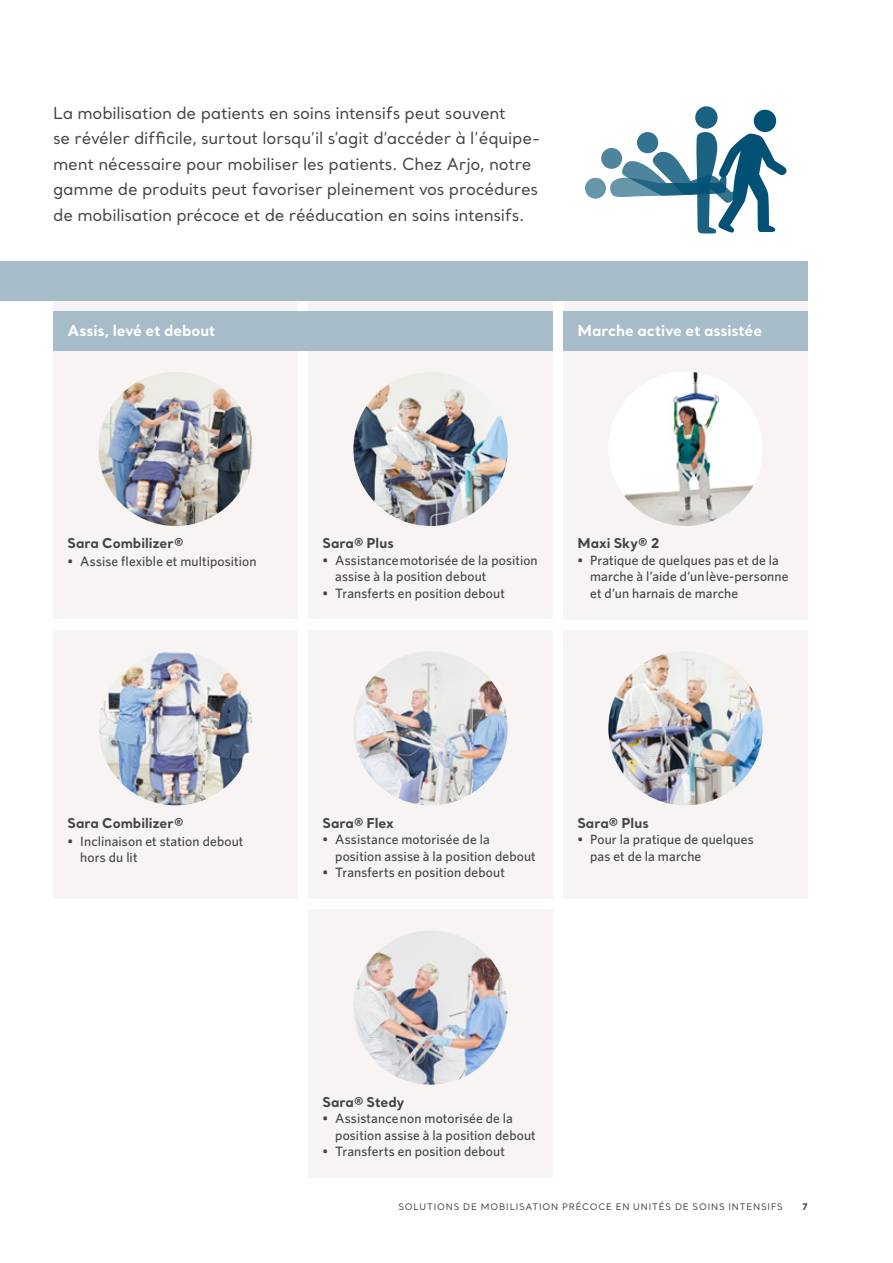
<style>
.page{position:relative;width:893px;height:1263px;background:#fff}
.page>*{position:absolute;margin:0;border:0;box-sizing:border-box;transform-origin:0 0}
.Preamble_Santral_Reg{font:16.5px/25.5px "Santral";letter-spacing:-.015em;color:#434342}
.Sub-heading_body_cop{font:700 15px "Santral";letter-spacing:-.005em;color:#fff}
.t1{font:500 13.5px/16.5px "Whitney";letter-spacing:.01em;color:#434342}
.Optional_sub-heading{font:700 13.5px "Santral";color:#434342}
.t2{font:9px "Santral";letter-spacing:.095em;color:#434342}
.t3{font:700 9px "Santral";color:#434342}
</style>
<div class="page">
<div style="left:308px;top:630px;width:245px;height:268px;background:#f7f4f3"></div>
<div style="left:53px;top:630px;width:245px;height:268px;background:#f7f4f3"></div>
<div style="left:308px;top:909px;width:245px;height:269px;background:#f7f4f3"></div>
<div style="left:563px;top:630px;width:245px;height:268px;background:#f7f4f3"></div>
<div style="left:53px;top:300px;width:245px;height:319px;background:#f7f4f3"></div>
<div style="left:308px;top:300px;width:245px;height:319px;background:#f7f4f3"></div>
<div style="left:563px;top:300px;width:245px;height:319px;background:#f7f4f3"></div>
<img style="left:98px;top:372px;width:155px;height:154px;border-radius:77px">
<img style="left:98px;top:651px;width:155px;height:154px;border-radius:77px">
<img style="left:353px;top:372px;width:155px;height:154px;border-radius:77px">
<img style="left:608px;top:651px;width:155px;height:154px;border-radius:77px">
<img style="left:353px;top:651px;width:155px;height:154px;border-radius:77px">
<img style="left:353px;top:930px;width:155px;height:155px;border-radius:77px">
<div style="left:608px;top:372px;width:155px;height:154px;background:#fff;border-radius:50%"></div>
<img style="left:625px;top:372px;width:129px;height:154px">
<div style="left:754px;top:110px;width:22px;height:22px;background:#025174;border-radius:50%"></div>
<svg style="left:695px;top:106px;width:23px;height:23px"></svg>
<svg style="left:601px;top:148px;width:21px;height:21px"></svg>
<div style="left:585px;top:178px;width:21px;height:21px;background:#6796ab;border-radius:50%"></div>
<svg style="left:610px;top:132px;width:177px;height:102px"></svg>
<div style="left:53px;top:311px;width:500px;height:40px;background:#a7bcc9"></div>
<div style="left:563px;top:311px;width:245px;height:40px;background:#a7bcc9"></div>
<div style="left:0;top:261px;width:808px;height:39px;background:#a7bcc9"></div>
<p class="Preamble_Santral_Reg" style="left:53px;top:100px;width:489px">La mobilisation de patients en soins intensifs peut souvent<br>se révéler difficile, surtout lorsqu’il s’agit d’accéder à l’équipe&shy;ment nécessaire pour mobiliser les patients. Chez Arjo, notre gamme de produits peut favoriser pleinement vos procédures de mobilisation précoce et de rééducation en soins intensifs.</p>
<p class="Sub-heading_body_cop" style="left:68px;top:320px;width:149px">Assis, levé et debout</p>
<p class="Sub-heading_body_cop" style="left:577px;top:320px;width:186px">Marche active et assistée</p>
<p class="Optional_sub-heading" style="left:68px;top:534px;width:117px">Sara Combilizer®</p>
<p class="t1" style="left:68px;top:553px;width:190px">• Assise flexible et multiposition</p>
<p class="Optional_sub-heading" style="left:322px;top:534px;width:73px">Sara® Plus</p>
<p class="t1" style="left:335px;top:551px;width:204px;text-indent:-13px">• Assistance motorisée de la position assise à la position debout</p>
<p class="t1" style="left:322px;top:584px;width:184px">• Transferts en position debout</p>
<p class="Optional_sub-heading" style="left:577px;top:534px;width:84px">Maxi Sky® 2</p>
<p class="t1" style="left:590px;top:551px;width:200px;text-indent:-13px">• Pratique de quelques pas et de la marche à l’aide d’un lève-personne et d’un harnais de marche</p>
<p class="Optional_sub-heading" style="left:68px;top:813px;width:117px">Sara Combilizer®</p>
<p class="t1" style="left:80px;top:832px;width:165px;text-indent:-13px">• Inclinaison et station debout hors du lit</p>
<p class="Optional_sub-heading" style="left:322px;top:813px;width:73px">Sara® Flex</p>
<p class="t1" style="left:335px;top:831px;width:202px;text-indent:-13px">• Assistance motorisée de la position assise à la position debout</p>
<p class="t1" style="left:322px;top:864px;width:184px">• Transferts en position debout</p>
<p class="Optional_sub-heading" style="left:577px;top:813px;width:73px">Sara® Plus</p>
<p class="t1" style="left:590px;top:831px;width:165px;text-indent:-13px">• Pour la pratique de quelques pas et de la marche</p>
<p class="Optional_sub-heading" style="left:322px;top:1092px;width:83px">Sara® Stedy</p>
<p class="t1" style="left:335px;top:1110px;width:202px;text-indent:-13px">• Assistance non motorisée de la position assise à la position debout</p>
<p class="t1" style="left:322px;top:1143px;width:184px">• Transferts en position debout</p>
<p class="t2" style="left:398px;top:1201px;width:386px">SOLUTIONS DE MOBILISATION PRÉCOCE EN UNITÉS DE SOINS INTENSIFS</p>
<p class="t3" style="left:803px;top:1200px;width:7px">7</p>
</div>
